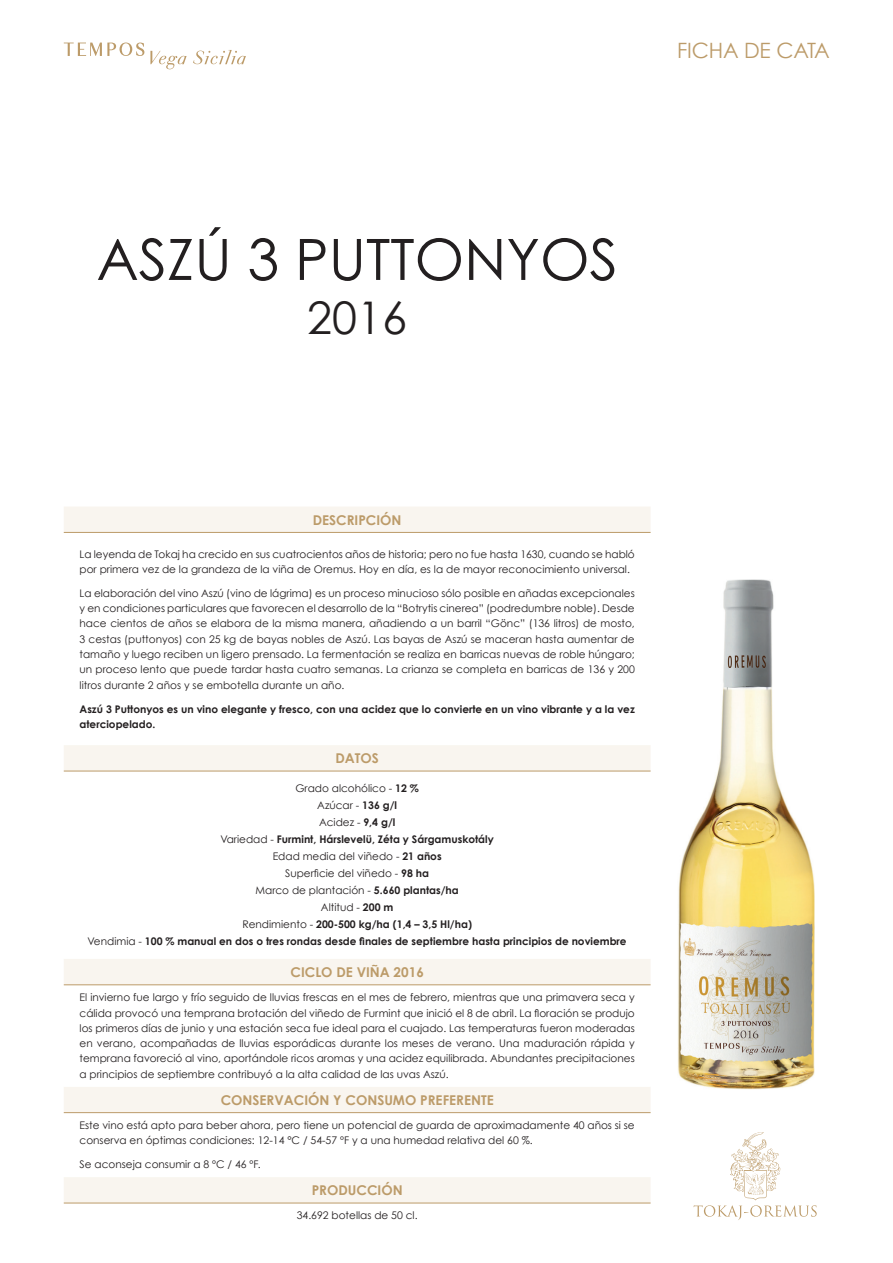
<style>
.page{position:relative;width:893px;height:1263px;background:#fff}
.page>*{position:absolute;margin:0;border:0;box-sizing:border-box;transform-origin:0 0}
.t1{font:57px "Century Gothic";color:#231f20}
.t2{font:45px "Century Gothic";color:#231f20}
.t3{font:21.15px "Century Gothic";letter-spacing:-.01em;color:#bc9b69}
.t4{font:700 13.5px "Century Gothic";color:#bc9b69}
.t5{font:10.5px/15.3px "Century Gothic";color:#231f20}
.t6{font:700 10.5px/17px "Century Gothic";color:#231f20}
.s1{font-weight:400}
</style>
<div class="page">
<svg style="left:64px;top:43px;width:80px;height:13px"></svg>
<svg style="left:150px;top:51px;width:37px;height:18px"></svg>
<svg style="left:193px;top:50px;width:53px;height:14px"></svg>
<svg style="left:693px;top:1132px;width:124px;height:88px"></svg>
<div style="left:64px;top:507px;width:587px;height:25px;background:#f9f5ef"></div>
<svg style="left:64px;top:745px;width:587px;height:458px"></svg>
<hr style="left:64px;top:532px;width:587px;height:1px;background:#bc9b69">
<hr style="left:64px;top:984px;width:587px;height:1px;background:#bc9b69">
<hr style="left:64px;top:1112px;width:587px;height:1px;background:#bc9b69">
<hr style="left:64px;top:1203px;width:587px;height:1px;background:#bc9b69">
<hr style="left:64px;top:771px;width:587px;height:1px;background:#bc9b69">
<img style="left:678px;top:579px;width:136px;height:510px">
<h3 class="t3" style="left:677px;top:37px;width:154px">FICHA DE CATA</h3>
<h1 class="t1" style="left:96px;top:225px;width:523px">ASZÚ 3 PUTTONYOS</h1>
<h2 class="t2" style="left:307px;top:290px;width:101px">2016</h2>
<p class="t4" style="left:313px;top:511px;width:90px">DESCRIPCIÓN</p>
<p class="t5" style="left:80px;top:546px;width:557px">La leyenda de Tokaj ha crecido en sus cuatrocientos años de historia; pero no fue hasta 1630, cuando se habló por primera vez de la grandeza de la viña de Oremus. Hoy en día, es la de mayor reconocimiento universal.</p>
<p class="t5" style="left:80px;top:585px;width:557px;text-align:justify">La elaboración del vino Aszú (vino de lágrima) es un proceso minucioso sólo posible en añadas excepcionales y en condiciones particulares que favorecen el desarrollo de la “Botrytis cinerea” (podredumbre noble). Desde hace cientos de años se elabora de la misma manera, añadiendo a un barril “Gönc” (136 litros) de mosto, 3 cestas (puttonyos) con 25 kg de bayas nobles de Aszú. Las bayas de Aszú se maceran hasta aumentar de tamaño y luego reciben un ligero prensado. La fermentación se realiza en barricas nuevas de roble húngaro; un proceso lento que puede tardar hasta cuatro semanas. La crianza se completa en barricas de 136 y 200 litros durante 2 años y se embotella durante un año.</p>
<p class="t6" style="left:80px;top:701px;width:557px;line-height:15.3px">Aszú 3 Puttonyos es un vino elegante y fresco, con una acidez que lo convierte en un vino vibrante y a la vez aterciopelado.</p>
<p class="t4" style="left:335px;top:750px;width:45px">DATOS</p>
<p class="t6" style="left:88px;top:780px;width:540px;text-align:center"><span class="s1">Grado alcohólico -</span> 12 %<br><span class="s1">Azúcar -</span> 136 g/l<br><span class="s1">Acidez -</span> 9,4 g/l<br><span class="s1">Variedad -</span> Furmint, Hárslevelü, Zéta y Sárgamuskotály<br><span class="s1">Edad media del viñedo -</span> 21 años<br><span class="s1">Superficie del viñedo -</span> 98 ha<br><span class="s1">Marco de plantación -</span> 5.660 plantas/ha<br><span class="s1">Altitud -</span> 200 m<br><span class="s1">Rendimiento -</span> 200-500 kg/ha (1,4 – 3,5 Hl/ha)<br><span class="s1">Vendimia -</span> 100 % manual en dos o tres rondas desde finales de septiembre hasta principios de noviembre</p>
<p class="t4" style="left:290px;top:963px;width:135px">CICLO DE VIÑA 2016</p>
<p class="t5" style="left:80px;top:989px;width:557px;text-align:justify">El invierno fue largo y frío seguido de lluvias frescas en el mes de febrero, mientras que una primavera seca y cálida provocó una temprana brotación del viñedo de Furmint que inició el 8 de abril. La floración se produjo los primeros días de junio y una estación seca fue ideal para el cuajado. Las temperaturas fueron moderadas en verano, acompañadas de lluvias esporádicas durante los meses de verano. Una maduración rápida y temprana favoreció al vino, aportándole ricos aromas y una acidez equilibrada. Abundantes precipitaciones a principios de septiembre contribuyó a la alta calidad de las uvas Aszú.</p>
<p class="t4" style="left:221px;top:1091px;width:274px">CONSERVACIÓN Y CONSUMO PREFERENTE</p>
<p class="t5" style="left:80px;top:1117px;width:557px">Este vino está apto para beber ahora, pero tiene un potencial de guarda de aproximadamente 40 años si se conserva en óptimas condiciones: 12-14 °C / 54-57 ºF y a una humedad relativa del 60 %.</p>
<p class="t5" style="left:80px;top:1156px;width:183px">Se aconseja consumir a 8 ºC / 46 ºF.</p>
<p class="t4" style="left:312px;top:1182px;width:92px">PRODUCCIÓN</p>
<p class="t5" style="left:297px;top:1208px;width:122px">34.692 botellas de 50 cl.</p>
</div>
